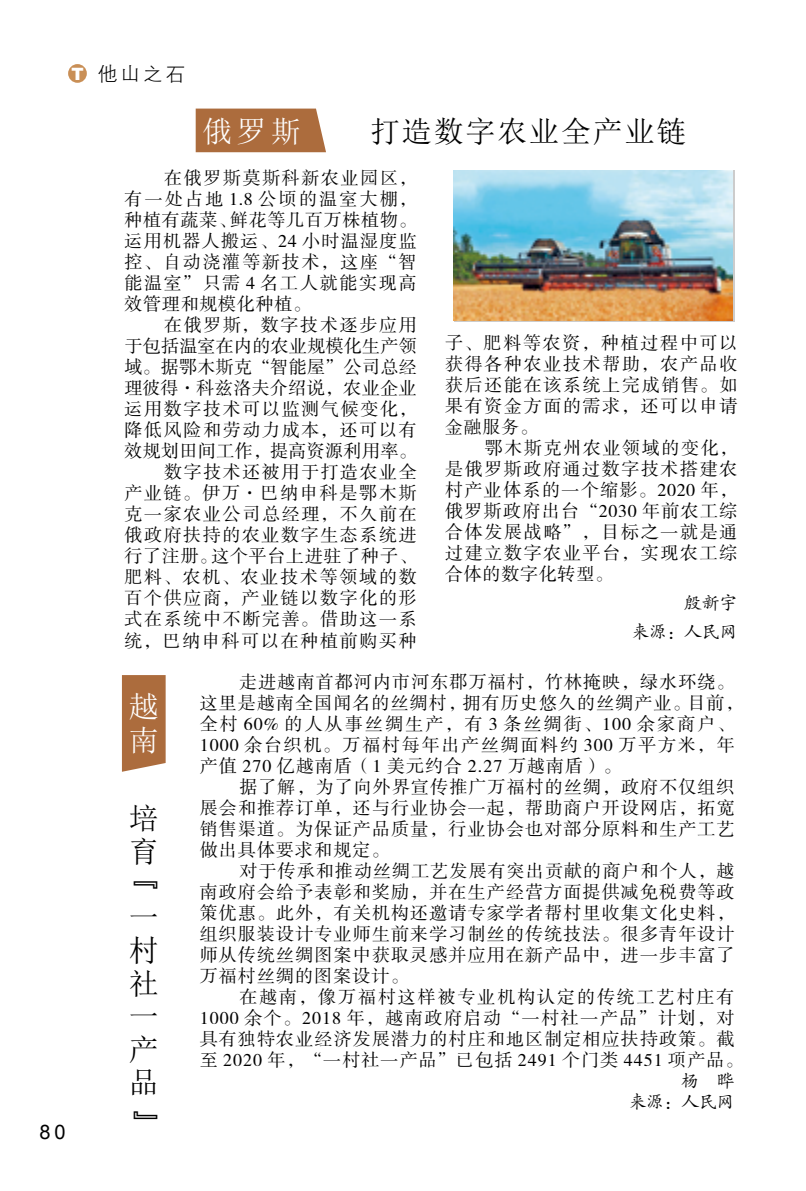
<style>
.page{position:relative;width:806px;height:1191px;background:#fff}
.page>*{position:absolute;margin:0;border:0;box-sizing:border-box;transform-origin:0 0}
.t1{font:30px/33px "Sim Sun";letter-spacing:.06em;color:#000;text-align:justify}
.t2{font:30px/34.2px "Sim Sun";color:#fff}
.t3{font:20px "FZXH1 JW GB1 0";color:#000}
.t4{font:20px "Arial";color:#000}
.t5{font:18px/21px "FZSSK GBK1 0";letter-spacing:.075em;color:#000;text-align:justify}
.t6{font:18px/29px "FZKTK GBK1 0";letter-spacing:-.025em;color:#000;text-align:right}
.s1{font-family:"Arial";font-weight:900;font-size:17px;color:#fff}
</style>
<div class="page">
<div style="left:68px;top:64px;width:19px;height:19px;background:#c98f56;border-radius:50%"></div>
<div style="left:195px;top:109px;width:131px;height:43px;background:#ac6c3d"></div>
<div style="left:122px;top:675px;width:43px;height:96px;background:#ac6c3d"></div>
<svg style="left:453px;top:170px;width:281px;height:152px"></svg>
<img style="left:453px;top:170px;width:279px;height:150px">
<p class="t3" style="left:71px;top:63px;width:115px"><span class="s1">T</span> 他山之石</p>
<h1 class="t2" style="left:202px;top:114px;width:100px">俄罗斯</h1>
<h1 class="t1" style="left:370px;top:114px;width:318px">打造数字农业全产业链</h1>
<p class="t5" style="left:124px;top:168px;width:294px;text-indent:40px">在俄罗斯莫斯科新农业园区，有一处占地 1.8 公顷的温室大棚，种植有蔬菜、鲜花等几百万株植物。运用机器人搬运、24 小时温湿度监控、自动浇灌等新技术，这座“智能温室”只需 4 名工人就能实现高效管理和规模化种植。</p>
<p class="t5" style="left:124px;top:315px;width:294px;text-align:right">在俄罗斯，数字技术逐步应用<br>于包括温室在内的农业规模化生产领域。据鄂木斯克“智能屋”公司总经理彼得·科兹洛夫介绍说，农业企业运用数字技术可以监测气候变化，降低风险和劳动力成本，还可以有效规划田间工作，提高资源利用率。数字技术还被用于打造农业全<br>产业链。伊万·巴纳申科是鄂木斯克一家农业公司总经理，不久前在俄政府扶持的农业数字生态系统进行了注册。这个平台上进驻了种子、肥料、农机、农业技术等领域的数百个供应商，产业链以数字化的形式在系统中不断完善。借助这一系统，巴纳申科可以在种植前购买种</p>
<p class="t5" style="left:445px;top:333px;width:294px">子、肥料等农资，种植过程中可以获得各种农业技术帮助，农产品收获后还能在该系统上完成销售。如果有资金方面的需求，还可以申请金融服务。</p>
<p class="t5" style="left:445px;top:438px;width:294px;text-indent:40px">鄂木斯克州农业领域的变化，是俄罗斯政府通过数字技术搭建农村产业体系的一个缩影。2020 年，俄罗斯政府出台“2030 年前农工综合体发展战略”，目标之一就是通过建立数字农业平台，实现农工综合体的数字化转型。</p>
<p class="t6" style="left:631px;top:588px;width:107px">殷新宇<br>来源：人民网</p>
<p class="t4" style="left:39px;top:1118px;width:28px">80</p>
<h1 class="t2" style="left:129px;top:689px;width:30px">越南</h1>
<h1 class="t1" style="left:129px;top:801px;width:30px">培育﹃一村社一产品﹄</h1>
<p class="t5" style="left:199px;top:672px;width:545px;text-align:left;text-indent:40px">走进越南首都河内市河东郡万福村，竹林掩映，绿水环绕。这里是越南全国闻名的丝绸村，拥有历史悠久的丝绸产业。目前，全村 60% 的人从事丝绸生产，有 3 条丝绸街、100 余家商户、<br>1000 余台织机。万福村每年出产丝绸面料约 300 万平方米，年产值 270 亿越南盾（1 美元约合 2.27 万越南盾）。</p>
<p class="t5" style="left:199px;top:777px;width:536px;text-indent:40px">据了解，为了向外界宣传推广万福村的丝绸，政府不仅组织展会和推荐订单，还与行业协会一起，帮助商户开设网店，拓宽销售渠道。为保证产品质量，行业协会也对部分原料和生产工艺做出具体要求和规定。</p>
<p class="t5" style="left:199px;top:861px;width:536px;text-indent:40px">对于传承和推动丝绸工艺发展有突出贡献的商户和个人，越南政府会给予表彰和奖励，并在生产经营方面提供减免税费等政策优惠。此外，有关机构还邀请专家学者帮村里收集文化史料，组织服装设计专业师生前来学习制丝的传统技法。很多青年设计师从传统丝绸图案中获取灵感并应用在新产品中，进一步丰富了万福村丝绸的图案设计。</p>
<p class="t5" style="left:199px;top:987px;width:545px;text-align:left;text-indent:40px">在越南，像万福村这样被专业机构认定的传统工艺村庄有1000 余个。2018 年，越南政府启动“一村社一产品”计划，对具有独特农业经济发展潜力的村庄和地区制定相应扶持政策。截至 2020 年，“一村社一产品”已包括 2491 个门类 4451 项产品。</p>
<p class="t6" style="left:628px;top:1071px;width:107px;line-height:21px">杨 晔<br>来源：人民网</p>
</div>
